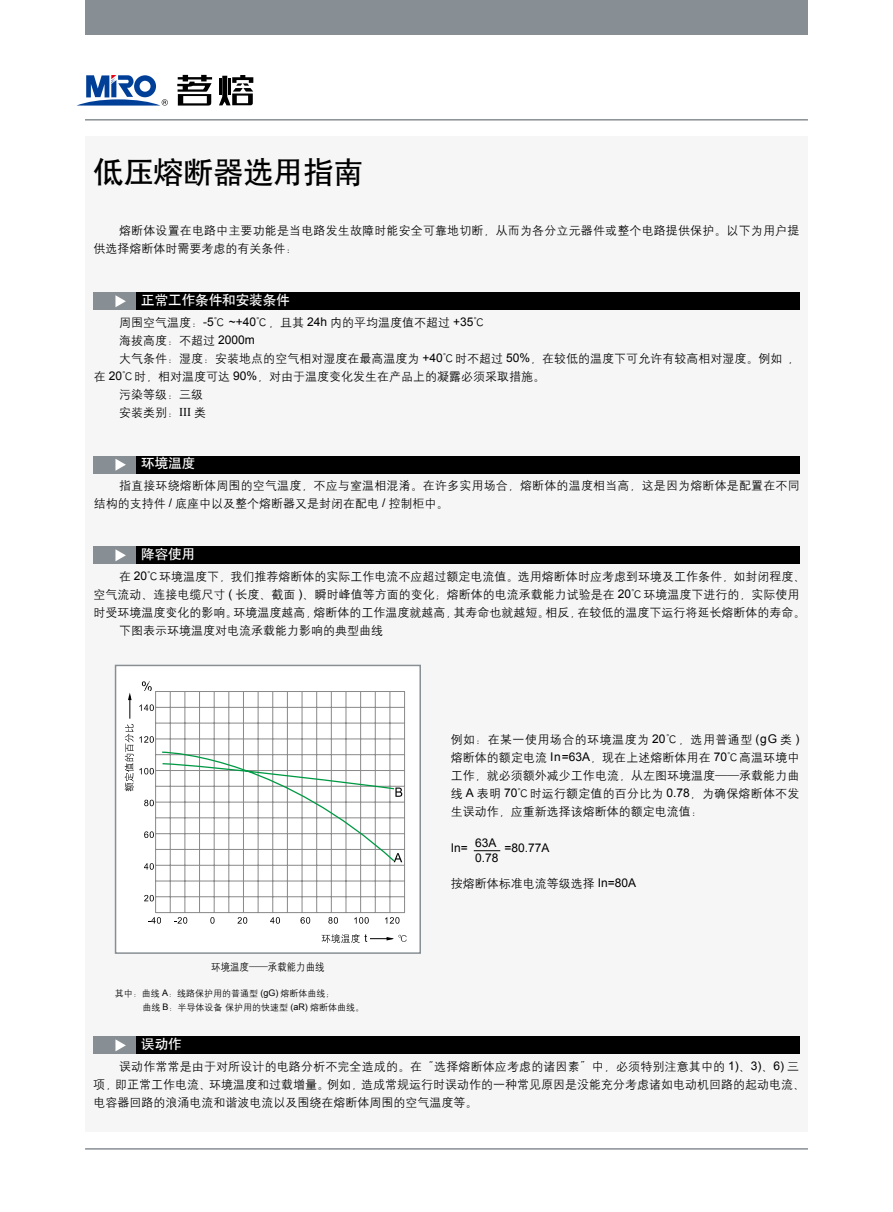
<style>
.page{position:relative;width:893px;height:1212px;background:#fff}
.page>*{position:absolute;margin:0;border:0;box-sizing:border-box;transform-origin:0 0}
.t1{font:30px "H Yb 1 gj";color:#000}
.t2{font:13.5px "H Yb 1 gj";color:#fff}
.t3{font:12px/18px "H Yg 2 gj";color:#000}
.t4{font:12px/15px "Arial";color:#000}
.t5{font:10.5px "H Yg 2 gj";color:#000;scale:.9 1}
.t6{font:9px/13.5px "H Yg 2 gj";color:#000}
.s1{font-family:"Arial"}
.s2{font-family:"Times New Roman"}
</style>
<div class="page">
<hr style="left:85px;top:1148px;width:723px;height:1px;background:#888f94">
<div style="left:85px;top:136px;width:723px;height:995px;background:#f6f6f6"></div>
<div style="left:85px;top:0;width:723px;height:34px;background:#888f94"></div>
<div style="left:94px;top:456px;width:705px;height:17px;background:#000"></div>
<div style="left:94px;top:456px;width:42px;height:17px;background:#888f94"></div>
<svg style="left:115px;top:459px;width:11px;height:12px"></svg>
<div style="left:94px;top:547px;width:705px;height:17px;background:#000"></div>
<div style="left:94px;top:547px;width:42px;height:17px;background:#888f94"></div>
<svg style="left:115px;top:549px;width:11px;height:12px"></svg>
<div style="left:115px;top:665px;width:306px;height:289px;background:#fff;border:2px solid #888f94"></div>
<hr style="left:155px;top:691px;width:250px;height:1px;background:#898989">
<hr style="left:155px;top:707px;width:250px;height:1px;background:#898989">
<hr style="left:155px;top:723px;width:250px;height:1px;background:#898989">
<hr style="left:155px;top:739px;width:250px;height:1px;background:#898989">
<hr style="left:155px;top:754px;width:250px;height:1px;background:#898989">
<hr style="left:155px;top:770px;width:250px;height:1px;background:#898989">
<hr style="left:155px;top:786px;width:250px;height:1px;background:#898989">
<hr style="left:155px;top:802px;width:250px;height:1px;background:#898989">
<hr style="left:155px;top:817px;width:250px;height:1px;background:#898989">
<hr style="left:155px;top:833px;width:250px;height:1px;background:#898989">
<hr style="left:155px;top:849px;width:250px;height:1px;background:#898989">
<hr style="left:155px;top:865px;width:250px;height:1px;background:#898989">
<hr style="left:155px;top:881px;width:250px;height:1px;background:#898989">
<hr style="left:155px;top:896px;width:250px;height:1px;background:#898989">
<hr style="left:155px;top:912px;width:250px;height:1px;background:#898989">
<hr style="left:170px;top:691px;width:1px;height:221px;background:#898989">
<hr style="left:185px;top:691px;width:1px;height:221px;background:#898989">
<hr style="left:199px;top:691px;width:1px;height:221px;background:#898989">
<hr style="left:214px;top:691px;width:1px;height:221px;background:#898989">
<hr style="left:228px;top:691px;width:1px;height:221px;background:#898989">
<hr style="left:243px;top:691px;width:1px;height:221px;background:#898989">
<hr style="left:258px;top:691px;width:1px;height:221px;background:#898989">
<hr style="left:272px;top:691px;width:1px;height:221px;background:#898989">
<hr style="left:287px;top:691px;width:1px;height:221px;background:#898989">
<hr style="left:302px;top:691px;width:1px;height:221px;background:#898989">
<hr style="left:316px;top:691px;width:1px;height:221px;background:#898989">
<hr style="left:331px;top:691px;width:1px;height:221px;background:#898989">
<hr style="left:346px;top:691px;width:1px;height:221px;background:#898989">
<hr style="left:375px;top:691px;width:1px;height:221px;background:#898989">
<hr style="left:390px;top:691px;width:1px;height:221px;background:#898989">
<hr style="left:155px;top:691px;width:1px;height:221px;background:#898989">
<hr style="left:404px;top:691px;width:1px;height:221px;background:#898989">
<hr style="left:360px;top:691px;width:1px;height:221px;background:#898989">
<svg style="left:144px;top:800px;width:10px;height:6px"></svg>
<svg style="left:144px;top:831px;width:10px;height:7px"></svg>
<svg style="left:144px;top:863px;width:10px;height:7px"></svg>
<svg style="left:144px;top:895px;width:10px;height:6px"></svg>
<svg style="left:148px;top:917px;width:13px;height:7px"></svg>
<svg style="left:174px;top:917px;width:13px;height:7px"></svg>
<svg style="left:210px;top:917px;width:4px;height:7px"></svg>
<svg style="left:237px;top:917px;width:10px;height:7px"></svg>
<svg style="left:270px;top:917px;width:10px;height:7px"></svg>
<svg style="left:301px;top:917px;width:9px;height:7px"></svg>
<svg style="left:328px;top:917px;width:10px;height:7px"></svg>
<svg style="left:354px;top:917px;width:15px;height:7px"></svg>
<svg style="left:385px;top:917px;width:14px;height:7px"></svg>
<svg style="left:161px;top:751px;width:241px;height:112px"></svg>
<svg style="left:322px;top:934px;width:85px;height:8px"></svg>
<svg style="left:125px;top:681px;width:29px;height:110px"></svg>
<svg style="left:474px;top:850px;width:26px;height:1px"></svg>
<div style="left:94px;top:1037px;width:705px;height:17px;background:#000"></div>
<div style="left:94px;top:1037px;width:42px;height:17px;background:#888f94"></div>
<svg style="left:115px;top:1039px;width:11px;height:12px"></svg>
<div style="left:94px;top:293px;width:705px;height:17px;background:#000"></div>
<div style="left:94px;top:293px;width:42px;height:17px;background:#888f94"></div>
<svg style="left:115px;top:295px;width:11px;height:12px"></svg>
<hr style="left:85px;top:119px;width:723px;height:2px;background:#888f94">
<svg style="left:177px;top:75px;width:35px;height:31px"></svg>
<svg style="left:219px;top:75px;width:34px;height:30px"></svg>
<svg style="left:77px;top:75px;width:91px;height:31px"></svg>
<h1 class="t1" style="left:94px;top:157px;width:272px">低压熔断器选用指南</h1>
<p class="t3" style="left:94px;top:221px;width:707px;text-indent:26px">熔断体设置在电路中主要功能是当电路发生故障时能安全可靠地切断，从而为各分立元器件或整个电路提供保护。以下为用户提供选择熔断体时需要考虑的有关条件：</p>
<p class="t2" style="left:141px;top:293px;width:150px">正常工作条件和安装条件</p>
<p class="t3" style="left:119px;top:313px;width:368px">周围空气温度：<span class="s1">-5</span>℃ <span class="s1">~+40</span>℃，且其 <span class="s1">24h</span> 内的平均温度值不超过 <span class="s1">+35</span>℃</p>
<p class="t3" style="left:119px;top:331px;width:137px">海拔高度：不超过 <span class="s1">2000m</span></p>
<p class="t3" style="left:119px;top:349px;width:682px">大气条件：湿度：安装地点的空气相对湿度在最高温度为 <span class="s1">+40</span>℃时不超过 <span class="s1">50%</span>，在较低的温度下可允许有较高相对湿度。例如，</p>
<p class="t3" style="left:94px;top:367px;width:453px">在 <span class="s1">20</span>℃时，相对温度可达 <span class="s1">90%</span>，对由于温度变化发生在产品上的凝露必须采取措施。</p>
<p class="t3" style="left:119px;top:385px;width:85px">污染等级：三级</p>
<p class="t3" style="left:119px;top:403px;width:88px">安装类别：<span class="s2">III</span> 类</p>
<p class="t2" style="left:141px;top:456px;width:55px">环境温度</p>
<p class="t3" style="left:94px;top:476px;width:707px;text-indent:25px">指直接环绕熔断体周围的空气温度，不应与室温相混淆。在许多实用场合，熔断体的温度相当高，这是因为熔断体是配置在不同结构的支持件 <span class="s1">/</span> 底座中以及整个熔断器又是封闭在配电 <span class="s1">/</span> 控制柜中。</p>
<p class="t2" style="left:141px;top:547px;width:55px">降容使用</p>
<p class="t3" style="left:119px;top:567px;width:688px">在 <span class="s1">20</span>℃环境温度下，我们推荐熔断体的实际工作电流不应超过额定电流值。选用熔断体时应考虑到环境及工作条件，如封闭程度、</p>
<p class="t3" style="left:93px;top:585px;width:707px">空气流动、连接电缆尺寸 <span class="s1">(</span> 长度、截面 <span class="s1">)</span>、瞬时峰值等方面的变化；熔断体的电流承载能力试验是在 <span class="s1">20</span>℃环境温度下进行的，实际使用</p>
<p class="t3" style="left:94px;top:603px;width:713px">时受环境温度变化的影响。环境温度越高，熔断体的工作温度就越高，其寿命也就越短。相反，在较低的温度下运行将延长熔断体的寿命。</p>
<p class="t3" style="left:119px;top:621px;width:265px">下图表示环境温度对电流承载能力影响的典型曲线</p>
<p class="t3" style="left:451px;top:731px;width:350px;text-align:justify">例如：在某一使用场合的环境温度为 <span class="s1">20</span>℃，选用普通型 <span class="s1">(gG</span> 类 <span class="s1">)</span>熔断体的额定电流 <span class="s1">In=63A</span>，现在上述熔断体用在 <span class="s1">70</span>℃高温环境中工作，就必须额外减少工作电流，从左图环境温度——承载能力曲线 <span class="s1">A</span> 表明 <span class="s1">70</span>℃时运行额定值的百分比为 <span class="s1">0.78</span>，为确保熔断体不发生误动作，应重新选择该熔断体的额定电流值：</p>
<p class="t4" style="left:475px;top:835px;width:25px">63A<br>0.78</p>
<p class="t4" style="left:451px;top:840px;width:19px">In=</p>
<p class="t4" style="left:504px;top:840px;width:47px">=80.77A</p>
<p class="t5" style="left:211px;top:961px;width:128px">环境温度——承载能力曲线</p>
<p class="t6" style="left:142px;top:987px;width:223px;text-indent:-28px">其中：曲线 <span class="s1">A</span>：线路保护用的普通型 <span class="s1">(gG)</span> 熔断体曲线；<br>曲线 <span class="s1">B</span>：半导体设备保护用的快速型 <span class="s1">(aR)</span> 熔断体曲线。</p>
<p class="t2" style="left:141px;top:1037px;width:42px">误动作</p>
<p class="t3" style="left:451px;top:875px;width:187px">按熔断体标准电流等级选择 <span class="s1">In=80A</span></p>
<p class="t3" style="left:93px;top:1057px;width:713px;text-indent:26px">误动作常常是由于对所设计的电路分析不完全造成的。在“选择熔断体应考虑的诸因素”中，必须特别注意其中的 <span class="s1">1)</span>、<span class="s1">3)</span>、<span class="s1">6)</span> 三项，即正常工作电流、环境温度和过载增量。例如，造成常规运行时误动作的一种常见原因是没能充分考虑诸如电动机回路的起动电流、电容器回路的浪涌电流和谐波电流以及围绕在熔断体周围的空气温度等。</p>
</div>
